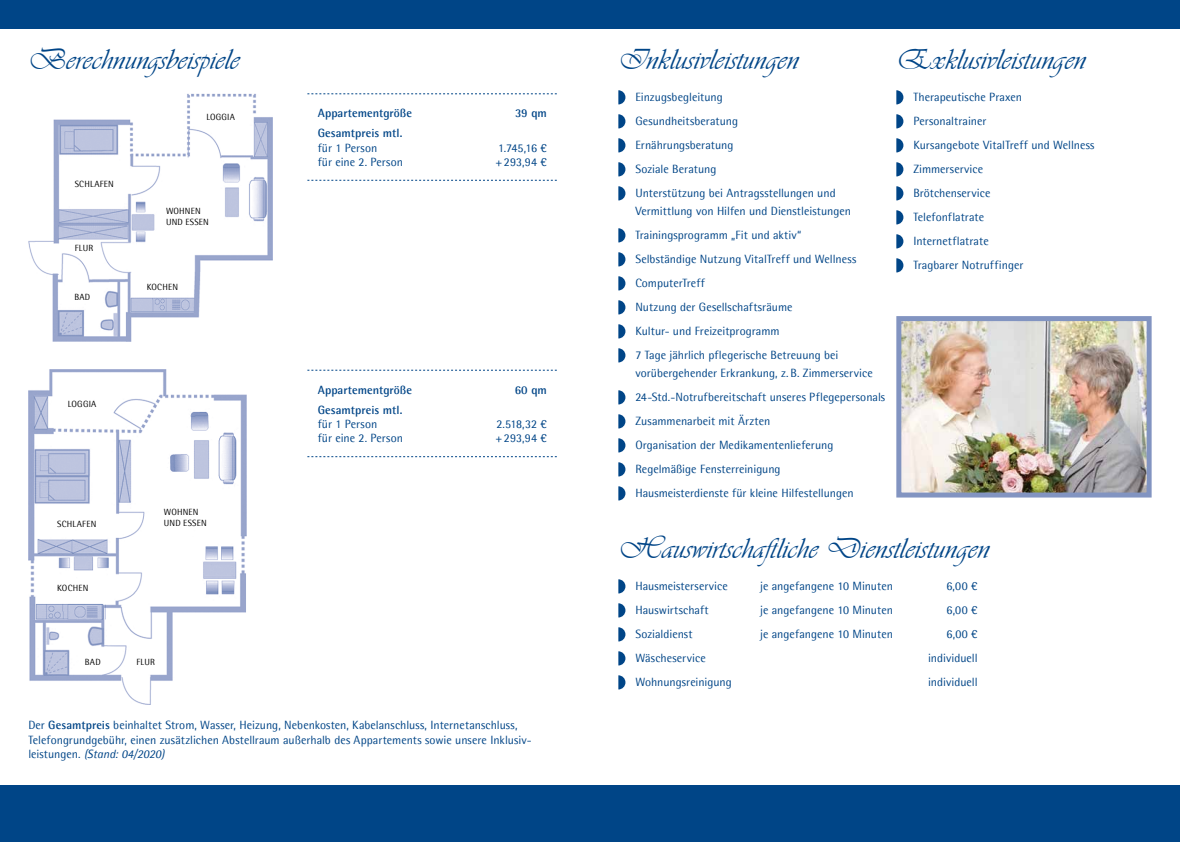
<style>
.page{position:relative;width:1180px;height:842px;background:#fff}
.page>*{position:absolute;margin:0;border:0;box-sizing:border-box;transform-origin:0 0}
.t1{font:30px "Vivaldii";letter-spacing:.01em;color:#004587}
.t2{font:12px/24px "Agfa Rotis Semisans";color:#004587}
.t3{font:700 12px "Agfa Rotis Semisans";letter-spacing:.005em;color:#004587}
.t4{font:9px/10.8px "Agfa Rotis Semisans";color:#000}
.s1{font-weight:700}
.s2{font-style:italic}
</style>
<div class="page">
<img style="left:902px;top:322px;width:243px;height:169px">
<div style="left:896px;top:316px;width:255px;height:181px;border:5px solid #8294c1"></div>
<svg style="left:618px;top:90px;width:7px;height:14px"></svg>
<svg style="left:618px;top:114px;width:7px;height:14px"></svg>
<svg style="left:618px;top:138px;width:7px;height:14px"></svg>
<svg style="left:618px;top:162px;width:7px;height:14px"></svg>
<svg style="left:618px;top:186px;width:7px;height:14px"></svg>
<svg style="left:618px;top:228px;width:7px;height:14px"></svg>
<svg style="left:618px;top:252px;width:7px;height:14px"></svg>
<svg style="left:618px;top:276px;width:7px;height:14px"></svg>
<svg style="left:618px;top:300px;width:7px;height:14px"></svg>
<svg style="left:618px;top:324px;width:7px;height:14px"></svg>
<svg style="left:618px;top:348px;width:7px;height:14px"></svg>
<svg style="left:618px;top:390px;width:7px;height:14px"></svg>
<svg style="left:618px;top:414px;width:7px;height:14px"></svg>
<svg style="left:618px;top:438px;width:7px;height:14px"></svg>
<svg style="left:618px;top:462px;width:7px;height:14px"></svg>
<svg style="left:618px;top:486px;width:7px;height:14px"></svg>
<svg style="left:896px;top:90px;width:7px;height:14px"></svg>
<svg style="left:896px;top:114px;width:7px;height:14px"></svg>
<svg style="left:896px;top:138px;width:7px;height:14px"></svg>
<svg style="left:896px;top:162px;width:7px;height:14px"></svg>
<svg style="left:896px;top:186px;width:7px;height:14px"></svg>
<svg style="left:896px;top:210px;width:7px;height:14px"></svg>
<svg style="left:896px;top:234px;width:7px;height:14px"></svg>
<svg style="left:896px;top:258px;width:7px;height:14px"></svg>
<svg style="left:618px;top:579px;width:7px;height:14px"></svg>
<svg style="left:618px;top:603px;width:7px;height:14px"></svg>
<svg style="left:618px;top:627px;width:7px;height:14px"></svg>
<svg style="left:618px;top:651px;width:7px;height:14px"></svg>
<svg style="left:618px;top:675px;width:7px;height:14px"></svg>
<img style="left:28px;top:94px;width:244px;height:247px">
<div style="left:0;top:785px;width:1179px;height:57px;background:#004587"></div>
<div style="left:0;top:0;width:1179px;height:29px;background:#004587"></div>
<svg style="left:307px;top:180px;width:249px;height:1px"></svg>
<svg style="left:307px;top:94px;width:249px;height:1px"></svg>
<svg style="left:307px;top:456px;width:249px;height:1px"></svg>
<svg style="left:307px;top:370px;width:249px;height:1px"></svg>
<img style="left:28px;top:370px;width:219px;height:334px">
<h1 class="t1" style="left:28px;top:42px;width:212px">Berechnungsbeispiele</h1>
<p class="t4" style="left:75px;top:178px;width:6px">schlafen</p>
<p class="t4" style="left:75px;top:243px;width:6px">flur</p>
<p class="t4" style="left:74px;top:291px;width:6px">bad</p>
<p class="t4" style="left:206px;top:112px;width:6px">loggia</p>
<p class="t4" style="left:166px;top:205px;width:14px">Wohnen und</p>
<p class="t4" style="left:185px;top:216px;width:6px">essen</p>
<p class="t4" style="left:147px;top:281px;width:6px">kochen</p>
<p class="t4" style="left:68px;top:399px;width:6px">loggia</p>
<p class="t4" style="left:57px;top:518px;width:6px">schlafen</p>
<p class="t4" style="left:57px;top:583px;width:6px">kochen</p>
<p class="t4" style="left:164px;top:506px;width:7px">wohnen und</p>
<p class="t4" style="left:183px;top:517px;width:6px">essen</p>
<p class="t4" style="left:85px;top:656px;width:6px">bad</p>
<p class="t4" style="left:136px;top:656px;width:6px">flur</p>
<p class="t3" style="left:318px;top:106px;width:96px">Appartementgröße</p>
<p class="t3" style="left:515px;top:106px;width:33px">39 qm</p>
<p class="t3" style="left:318px;top:126px;width:86px">Gesamtpreis mtl.</p>
<p class="t2" style="left:318px;top:135px;width:61px">für 1 Person</p>
<p class="t2" style="left:498px;top:135px;width:50px">1.745,16 €</p>
<p class="t2" style="left:318px;top:150px;width:87px">für eine 2. Person</p>
<p class="t2" style="left:495px;top:150px;width:53px">+ 293,94 €</p>
<p class="t3" style="left:318px;top:382px;width:96px">Appartementgröße</p>
<p class="t3" style="left:514px;top:382px;width:34px">60 qm</p>
<p class="t3" style="left:318px;top:402px;width:86px">Gesamtpreis mtl.</p>
<p class="t2" style="left:318px;top:412px;width:61px">für 1 Person</p>
<p class="t2" style="left:496px;top:412px;width:52px">2.518,32 €</p>
<p class="t2" style="left:318px;top:426px;width:87px">für eine 2. Person</p>
<p class="t2" style="left:495px;top:426px;width:53px">+ 293,94 €</p>
<p class="t2" style="left:28px;top:718px;width:505px;line-height:14.4px">Der <span class="s1">Gesamtpreis</span> beinhaltet Strom, Wasser, Heizung, Nebenkosten, Kabelanschluss, Internetanschluss,<br>Telefongrundgebühr, einen zusätzlichen Abstellraum außerhalb des Appartements sowie unsere Inklusiv&shy;leistungen. <span class="s2">(Stand: 04/2020)</span></p>
<h1 class="t1" style="left:618px;top:42px;width:181px">Inklusivleistungen</h1>
<p class="t2" style="left:635px;top:85px;width:202px">Einzugsbegleitung<br>Gesundheitsberatung<br>Ernährungsberatung<br>Soziale Beratung<br>Unterstützung bei Antragsstellungen und</p>
<p class="t2" style="left:635px;top:199px;width:222px">Vermittlung von Hilfen und Dienstleistungen Trainingsprogramm „Fit und aktiv“ Selbständige Nutzung VitalTreff und Wellness ComputerTreff<br>Nutzung der Gesellschaftsräume<br>Kultur- und Freizeitprogramm<br>7 Tage jährlich pflegerische Betreuung bei</p>
<p class="t2" style="left:635px;top:361px;width:251px">vorübergehender Erkrankung, z. B. Zimmerservice 24-Std.-Notrufbereitschaft unseres Pflegepersonals Zusammenarbeit mit Ärzten<br>Organisation der Medikamentenlieferung Regelmäßige Fensterreinigung<br>Hausmeisterdienste für kleine Hilfestellungen</p>
<h1 class="t1" style="left:896px;top:42px;width:191px">Exklusivleistungen</h1>
<p class="t2" style="left:913px;top:85px;width:183px">Therapeutische Praxen<br>Personaltrainer<br>Kursangebote VitalTreff und Wellness<br>Zimmerservice<br>Brötchenservice<br>Telefonflatrate<br>Internetflatrate<br>Tragbarer Notruffinger</p>
<h1 class="t1" style="left:618px;top:531px;width:372px">Hauswirtschaftliche Dienstleistungen</h1>
<p class="t2" style="left:635px;top:574px;width:94px">Hausmeisterservice</p>
<p class="t2" style="left:760px;top:574px;width:134px">je angefangene 10 Minuten</p>
<p class="t2" style="left:946px;top:574px;width:33px">6,00 €</p>
<p class="t2" style="left:635px;top:598px;width:75px">Hauswirtschaft</p>
<p class="t2" style="left:760px;top:598px;width:134px">je angefangene 10 Minuten</p>
<p class="t2" style="left:946px;top:598px;width:33px">6,00 €</p>
<p class="t2" style="left:635px;top:622px;width:59px">Sozialdienst</p>
<p class="t2" style="left:760px;top:622px;width:134px">je angefangene 10 Minuten</p>
<p class="t2" style="left:946px;top:622px;width:33px">6,00 €</p>
<p class="t2" style="left:635px;top:646px;width:72px">Wäscheservice</p>
<p class="t2" style="left:927px;top:646px;width:51px">individuell</p>
<p class="t2" style="left:635px;top:670px;width:98px">Wohnungsreinigung</p>
<p class="t2" style="left:927px;top:670px;width:51px">individuell</p>
</div>
